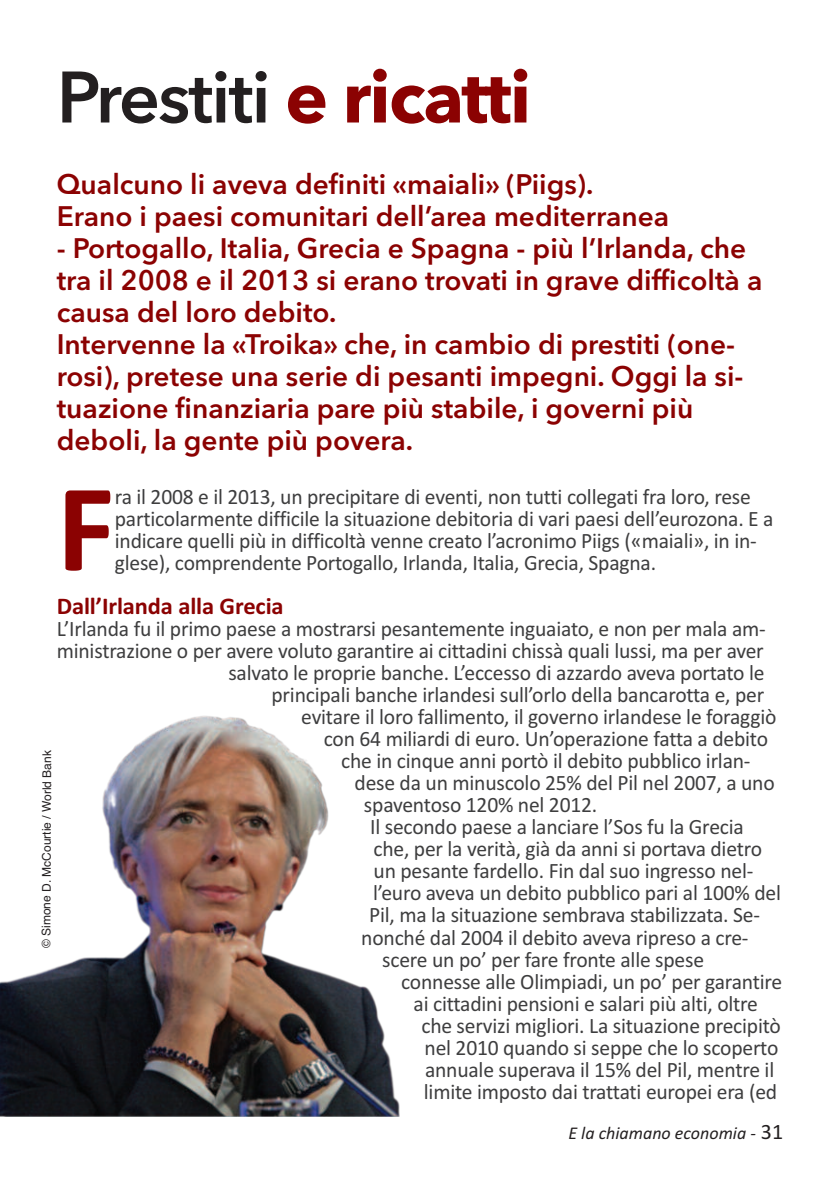
<style>
.page{position:relative;width:840px;height:1191px;background:#fff}
.page>*{position:absolute;margin:0;border:0;box-sizing:border-box;transform-origin:0 0}
.t1{font:700 126.4px "Calibri";color:#8b0202}
.t2{font:600 72px "Avenir Next LT Pro";letter-spacing:-.025em;color:#231f20}
.t3{font:600 28px/32px "Avenir Next LT Pro";color:#8b0202}
.t4{font:700 24px "Calibri";letter-spacing:-.005em;color:#8b0202}
.t5{font:22px/22px "Calibri";letter-spacing:-.01em;color:#3e3e3f}
.t6{font:italic 18px "Calibri";color:#231f20}
.t7{font:12px "Helvetica";letter-spacing:-.005em;color:#231f20}
.s1{font-weight:700;color:#8b0202}
.s2{font-style:normal;font-size:22px}
</style>
<div class="page">
<img style="left:0;top:716px;width:400px;height:400px">
<h2 class="t2" style="left:57px;top:71px;width:475px">Prestiti <span class="s1">e ricatti</span></h2>
<p class="t3" style="left:57px;top:172px;width:613px">Qualcuno li aveva definiti «maiali» (Piigs).<br>Erano i paesi comunitari dell’area mediterranea</p>
<p class="t3" style="left:57px;top:236px;width:706px">- Portogallo, Italia, Grecia e Spagna - più l’Irlanda, che tra il 2008 e il 2013 si erano trovati in grave difficoltà a causa del loro debito.<br>Intervenne la «Troika» che, in cambio di prestiti (one&shy;rosi), pretese una serie di pesanti impegni. Oggi la si&shy;tuazione finanziaria pare più stabile, i governi più deboli, la gente più povera.</p>
<h1 class="t1" style="left:57px;top:453px;width:60px">F</h1>
<p class="t5" style="left:115px;top:486px;width:660px">ra il 2008 e il 2013, un precipitare di eventi, non tutti collegati fra loro, rese particolarmente difficile la situazione debitoria di vari paesi dell’eurozona. e a indicare quelli più in difficoltà venne creato l’acronimo Piigs («maiali», in in&shy;glese), comprendente Portogallo, irlanda, italia, Grecia, spagna.</p>
<p class="t4" style="left:57px;top:592px;width:228px">Dall’Irlanda alla Grecia</p>
<p class="t5" style="left:57px;top:618px;width:710px">L’irlanda fu il primo paese a mostrarsi pesantemente inguaiato, e non per mala am-</p>
<p class="t5" style="left:57px;top:640px;width:708px">ministrazione o per avere voluto garantire ai cittadini chissà quali lussi, ma per aver</p>
<p class="t5" style="left:228px;top:662px;width:537px">salvato le proprie banche. L’eccesso di azzardo aveva portato le</p>
<p class="t5" style="left:271px;top:684px;width:494px">principali banche irlandesi sull’orlo della bancarotta e, per</p>
<p class="t5" style="left:301px;top:706px;width:476px">evitare il loro fallimento, il governo irlandese le foraggiò</p>
<p class="t5" style="left:324px;top:728px;width:445px">con 64 miliardi di euro. un’operazione fatta a debito</p>
<p class="t5" style="left:341px;top:750px;width:410px">che in cinque anni portò il debito pubblico irlan-</p>
<p class="t5" style="left:354px;top:772px;width:421px">dese da un minuscolo 25% del Pil nel 2007, a uno</p>
<p class="t5" style="left:364px;top:794px;width:235px">spaventoso 120% nel 2012.</p>
<p class="t5" style="left:370px;top:816px;width:375px">il secondo paese a lanciare l’sos fu la Grecia</p>
<p class="t5" style="left:373px;top:838px;width:390px">che, per la verità, già da anni si portava dietro</p>
<p class="t5" style="left:373px;top:860px;width:381px">un pesante fardello. Fin dal suo ingresso nel-</p>
<p class="t5" style="left:373px;top:882px;width:409px">l’euro aveva un debito pubblico pari al 100% del</p>
<p class="t5" style="left:369px;top:904px;width:392px">Pil, ma la situazione sembrava stabilizzata. se-</p>
<p class="t5" style="left:361px;top:926px;width:388px">nonché dal 2004 il debito aveva ripreso a cre-</p>
<p class="t5" style="left:382px;top:948px;width:323px">scere un po’ per fare fronte alle spese</p>
<p class="t5" style="left:401px;top:970px;width:382px">connesse alle olimpiadi, un po’ per garantire</p>
<p class="t5" style="left:413px;top:992px;width:346px">ai cittadini pensioni e salari più alti, oltre</p>
<p class="t5" style="left:421px;top:1014px;width:361px">che servizi migliori. La situazione precipitò</p>
<p class="t5" style="left:424px;top:1036px;width:355px">nel 2010 quando si seppe che lo scoperto</p>
<p class="t5" style="left:425px;top:1058px;width:350px">annuale superava il 15% del Pil, mentre il</p>
<p class="t5" style="left:423px;top:1080px;width:354px">limite imposto dai trattati europei era (ed</p>
<p class="t6" style="left:568px;top:1122px;width:216px">E la chiamano economia - <span class="s2">31</span></p>
<p class="t7" style="left:40px;top:948px;width:200px;rotate:-90deg">© Simone D. McCourtie / World Bank</p>
</div>
